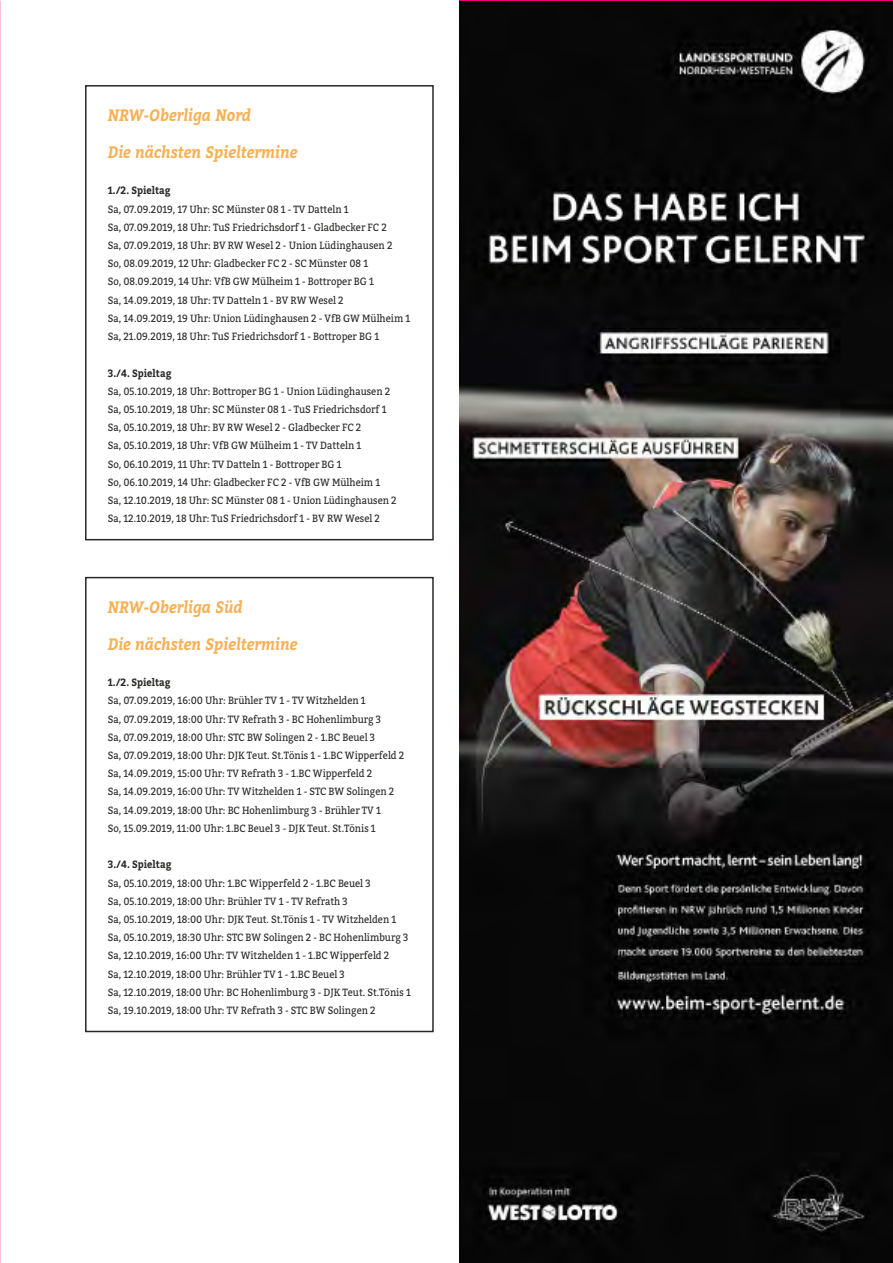
<style>
.page{position:relative;width:893px;height:1263px;background:#fff}
.page>*{position:absolute;margin:0;border:0;box-sizing:border-box;transform-origin:0 0}
.t1{font:italic 700 16.5px "Bitter";color:#f8b054;scale:.9 1}
.t2{font:10.5px/18.1px "Bitter";color:#282827;scale:.9 1}
.t3{font:700 10.5px "Bitter";color:#282827;scale:.9 1}
</style>
<div class="page">
<img style="left:0;top:0;width:1px;height:1263px">
<svg style="left:0;top:0;width:1px;height:176px"></svg>
<svg style="left:85px;top:85px;width:349px;height:456px"></svg>
<svg style="left:85px;top:576px;width:349px;height:457px"></svg>
<img style="left:459px;top:2px;width:434px;height:1261px">
<h1 class="t1" style="left:108px;top:105px;width:161px">NRW-Oberliga Nord</h1>
<h1 class="t1" style="left:108px;top:141px;width:212px">Die nächsten Spieltermine</h1>
<p class="t3" style="left:108px;top:184px;width:71px">1./2. Spieltag</p>
<p class="t2" style="left:108px;top:200px;width:338px">Sa, 07.09.2019, 17 Uhr: SC Münster 08 1 - TV Datteln 1<br>Sa, 07.09.2019, 18 Uhr: TuS Friedrichsdorf 1 - Gladbecker FC 2<br>Sa, 07.09.2019, 18 Uhr: BV RW Wesel 2 - Union Lüdinghausen 2<br>So, 08.09.2019, 12 Uhr: Gladbecker FC 2 - SC Münster 08 1<br>So, 08.09.2019, 14 Uhr: VfB GW Mülheim 1 - Bottroper BG 1<br>Sa, 14.09.2019, 18 Uhr: TV Datteln 1 - BV RW Wesel 2<br>Sa, 14.09.2019, 19 Uhr: Union Lüdinghausen 2 - VfB GW Mülheim 1<br>Sa, 21.09.2019, 18 Uhr: TuS Friedrichsdorf 1 - Bottroper BG 1</p>
<p class="t3" style="left:108px;top:366px;width:72px">3./4. Spieltag</p>
<p class="t2" style="left:108px;top:382px;width:322px">Sa, 05.10.2019, 18 Uhr: Bottroper BG 1 - Union Lüdinghausen 2<br>Sa, 05.10.2019, 18 Uhr: SC Münster 08 1 - TuS Friedrichsdorf 1<br>Sa, 05.10.2019, 18 Uhr: BV RW Wesel 2 - Gladbecker FC 2<br>Sa, 05.10.2019, 18 Uhr: VfB GW Mülheim 1 - TV Datteln 1<br>So, 06.10.2019, 11 Uhr: TV Datteln 1 - Bottroper BG 1<br>So, 06.10.2019, 14 Uhr: Gladbecker FC 2 - VfB GW Mülheim 1<br>Sa, 12.10.2019, 18 Uhr: SC Münster 08 1 - Union Lüdinghausen 2<br>Sa, 12.10.2019, 18 Uhr: TuS Friedrichsdorf 1 - BV RW Wesel 2</p>
<h1 class="t1" style="left:108px;top:597px;width:151px">NRW-Oberliga Süd</h1>
<h1 class="t1" style="left:108px;top:633px;width:212px">Die nächsten Spieltermine</h1>
<p class="t3" style="left:108px;top:676px;width:71px">1./2. Spieltag</p>
<p class="t2" style="left:108px;top:692px;width:331px">Sa, 07.09.2019, 16:00 Uhr: Brühler TV 1 - TV Witzhelden 1<br>Sa, 07.09.2019, 18:00 Uhr: TV Refrath 3 - BC Hohenlimburg 3<br>Sa, 07.09.2019, 18:00 Uhr: STC BW Solingen 2 - 1.BC Beuel 3<br>Sa, 07.09.2019, 18:00 Uhr: DJK Teut. St.Tönis 1 - 1.BC Wipperfeld 2<br>Sa, 14.09.2019, 15:00 Uhr: TV Refrath 3 - 1.BC Wipperfeld 2<br>Sa, 14.09.2019, 16:00 Uhr: TV Witzhelden 1 - STC BW Solingen 2<br>Sa, 14.09.2019, 18:00 Uhr: BC Hohenlimburg 3 - Brühler TV 1<br>So, 15.09.2019, 11:00 Uhr: 1.BC Beuel 3 - DJK Teut. St.Tönis 1</p>
<p class="t3" style="left:108px;top:858px;width:72px">3./4. Spieltag</p>
<p class="t2" style="left:108px;top:874px;width:338px">Sa, 05.10.2019, 18:00 Uhr: 1.BC Wipperfeld 2 - 1.BC Beuel 3<br>Sa, 05.10.2019, 18:00 Uhr: Brühler TV 1 - TV Refrath 3<br>Sa, 05.10.2019, 18:00 Uhr: DJK Teut. St.Tönis 1 - TV Witzhelden 1<br>Sa, 05.10.2019, 18:30 Uhr: STC BW Solingen 2 - BC Hohenlimburg 3<br>Sa, 12.10.2019, 16:00 Uhr: TV Witzhelden 1 - 1.BC Wipperfeld 2<br>Sa, 12.10.2019, 18:00 Uhr: Brühler TV 1 - 1.BC Beuel 3<br>Sa, 12.10.2019, 18:00 Uhr: BC Hohenlimburg 3 - DJK Teut. St.Tönis 1<br>Sa, 19.10.2019, 18:00 Uhr: TV Refrath 3 - STC BW Solingen 2</p>
</div>
